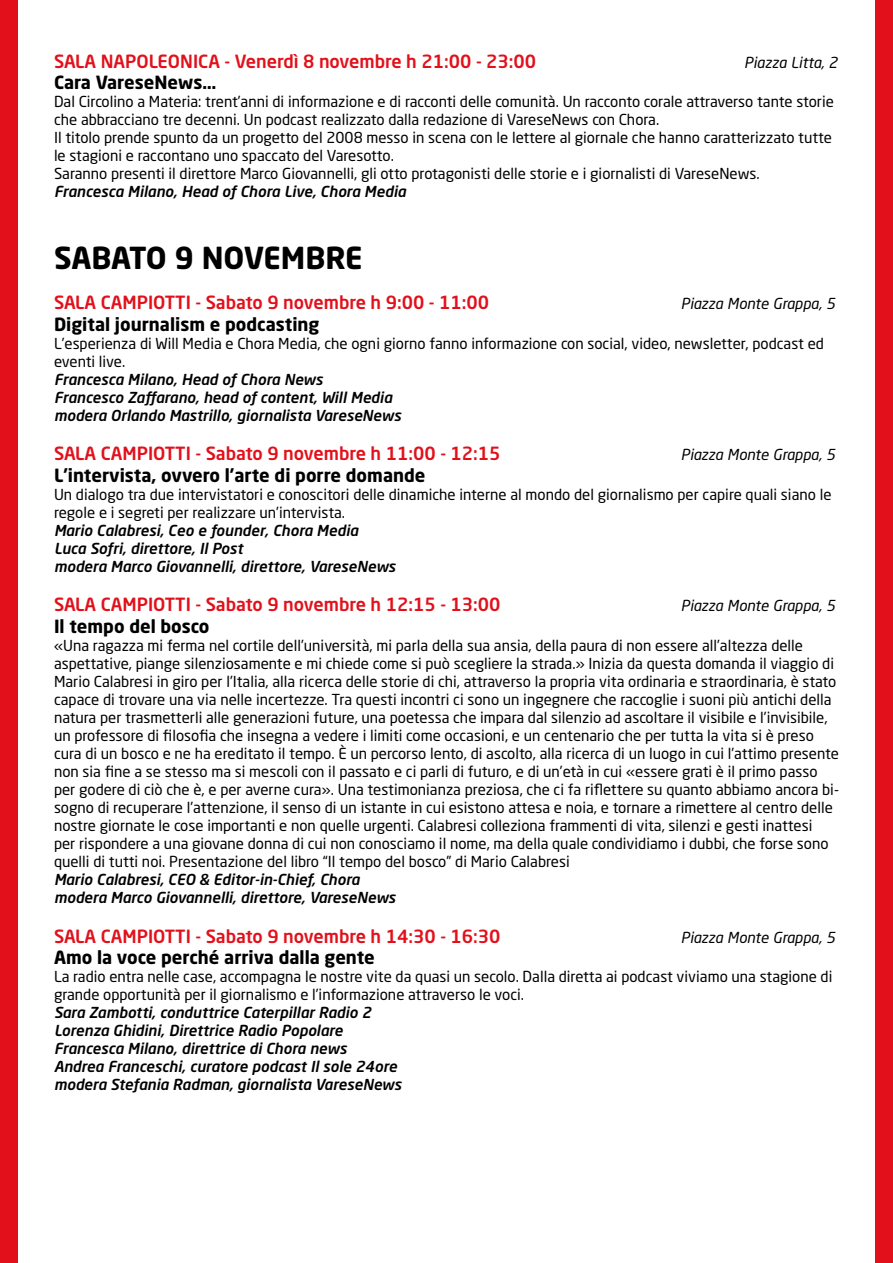
<style>
.page{position:relative;width:893px;height:1263px;background:#fff}
.page>*{position:absolute;margin:0;border:0;box-sizing:border-box;transform-origin:0 0}
.t1{font:700 30px "Neo Sans Pro";letter-spacing:-.01em;color:#000}
.t2{font:500 18px "Neo Sans Pro";color:#e2101a}
.t3{font:700 18px "Neo Sans Pro";color:#000}
.t4{font:15px/18px "Neo Sans Pro";color:#000}
.t5{font:italic 500 15px/18px "Neo Sans Pro";color:#000}
.t6{font:italic 15px "Neo Sans Pro";color:#000}
</style>
<div class="page">
<div style="left:0;top:0;width:17px;height:1263px;background:#e2101a"></div>
<div style="left:876px;top:0;width:17px;height:1263px;background:#e2101a"></div>
<p class="t2" style="left:54px;top:50px;width:484px">SALA NAPOLEONICA - Venerdì 8 novembre h 21:00 - 23:00</p>
<p class="t6" style="left:744px;top:53px;width:95px">Piazza Litta, 2</p>
<p class="t3" style="left:54px;top:71px;width:164px">Cara VareseNews…</p>
<p class="t4" style="left:54px;top:93px;width:781px">Dal Circolino a Materia: trent’anni di informazione e di racconti delle comunità. Un racconto corale attraverso tante storie che abbracciano tre decenni. Un podcast realizzato dalla redazione di VareseNews con Chora.<br>Il titolo prende spunto da un progetto del 2008 messo in scena con le lettere al giornale che hanno caratterizzato tutte le stagioni e raccontano uno spaccato del Varesotto.<br>Saranno presenti il direttore Marco Giovannelli, gli otto protagonisti delle storie e i giornalisti di VareseNews.</p>
<p class="t5" style="left:54px;top:182px;width:353px">Francesca Milano, Head of Chora Live, Chora Media</p>
<h1 class="t1" style="left:54px;top:239px;width:310px">SABATO 9 NOVEMBRE</h1>
<p class="t2" style="left:54px;top:291px;width:437px">SALA CAMPIOTTI - Sabato 9 novembre h 9:00 - 11:00</p>
<p class="t6" style="left:681px;top:294px;width:156px">Piazza Monte Grappa, 5</p>
<p class="t3" style="left:54px;top:312px;width:267px">Digital journalism e podcasting</p>
<p class="t4" style="left:54px;top:334px;width:771px">L’esperienza di Will Media e Chora Media, che ogni giorno fanno informazione con social, video, newsletter, podcast ed eventi live.</p>
<p class="t5" style="left:54px;top:370px;width:349px">Francesca Milano, Head of Chora News<br>Francesco Zaffarano, head of content, Will Media modera Orlando Mastrillo, giornalista VareseNews</p>
<p class="t2" style="left:54px;top:442px;width:448px">SALA CAMPIOTTI - Sabato 9 novembre h 11:00 - 12:15</p>
<p class="t6" style="left:681px;top:445px;width:156px">Piazza Monte Grappa, 5</p>
<p class="t3" style="left:54px;top:464px;width:373px">L’intervista, ovvero l’arte di porre domande</p>
<p class="t4" style="left:54px;top:485px;width:779px">Un dialogo tra due intervistatori e conoscitori delle dinamiche interne al mondo del giornalismo per capire quali siano le regole e i segreti per realizzare un’intervista.</p>
<p class="t5" style="left:54px;top:521px;width:343px">Mario Calabresi, Ceo e founder, Chora Media<br>Luca Sofri, direttore, Il Post<br>modera Marco Giovannelli, direttore, VareseNews</p>
<p class="t2" style="left:54px;top:593px;width:448px">SALA CAMPIOTTI - Sabato 9 novembre h 12:15 - 13:00</p>
<p class="t6" style="left:681px;top:597px;width:156px">Piazza Monte Grappa, 5</p>
<p class="t3" style="left:54px;top:615px;width:157px">Il tempo del bosco</p>
<p class="t4" style="left:54px;top:636px;width:786px">«Una ragazza mi ferma nel cortile dell’università, mi parla della sua ansia, della paura di non essere all’altezza delle aspettative, piange silenziosamente e mi chiede come si può scegliere la strada.» Inizia da questa domanda il viaggio di Mario Calabresi in giro per l’Italia, alla ricerca delle storie di chi, attraverso la propria vita ordinaria e straordinaria, è stato capace di trovare una via nelle incertezze. Tra questi incontri ci sono un ingegnere che raccoglie i suoni più antichi della natura per trasmetterli alle generazioni future, una poetessa che impara dal silenzio ad ascoltare il visibile e l’invisibile, un professore di filosofia che insegna a vedere i limiti come occasioni, e un centenario che per tutta la vita si è preso cura di un bosco e ne ha ereditato il tempo. È un percorso lento, di ascolto, alla ricerca di un luogo in cui l’attimo presente non sia fine a se stesso ma si mescoli con il passato e ci parli di futuro, e di un’età in cui «essere grati è il primo passo per godere di ciò che è, e per averne cura». Una testimonianza preziosa, che ci fa riflettere su quanto abbiamo ancora bi&shy;sogno di recuperare l’attenzione, il senso di un istante in cui esistono attesa e noia, e tornare a rimettere al centro delle nostre giornate le cose importanti e non quelle urgenti. Calabresi colleziona frammenti di vita, silenzi e gesti inattesi<br>per rispondere a una giovane donna di cui non conosciamo il nome, ma della quale condividiamo i dubbi, che forse sono quelli di tutti noi. Presentazione del libro “Il tempo del bosco” di Mario Calabresi</p>
<p class="t5" style="left:54px;top:870px;width:343px">Mario Calabresi, CEO &amp; Editor-in-Chief, Chora modera Marco Giovannelli, direttore, VareseNews</p>
<p class="t2" style="left:54px;top:925px;width:448px">SALA CAMPIOTTI - Sabato 9 novembre h 14:30 - 16:30</p>
<p class="t6" style="left:681px;top:928px;width:156px">Piazza Monte Grappa, 5</p>
<p class="t3" style="left:54px;top:946px;width:322px">Amo la voce perché arriva dalla gente</p>
<p class="t4" style="left:54px;top:967px;width:780px">La radio entra nelle case, accompagna le nostre vite da quasi un secolo. Dalla diretta ai podcast viviamo una stagione di grande opportunità per il giornalismo e l’informazione attraverso le voci.</p>
<p class="t5" style="left:54px;top:1003px;width:349px">Sara Zambotti, conduttrice Caterpillar Radio 2<br>Lorenza Ghidini, Direttrice Radio Popolare Francesca Milano, direttrice di Chora news<br>Andrea Franceschi, curatore podcast Il sole 24ore modera Stefania Radman, giornalista VareseNews</p>
</div>
